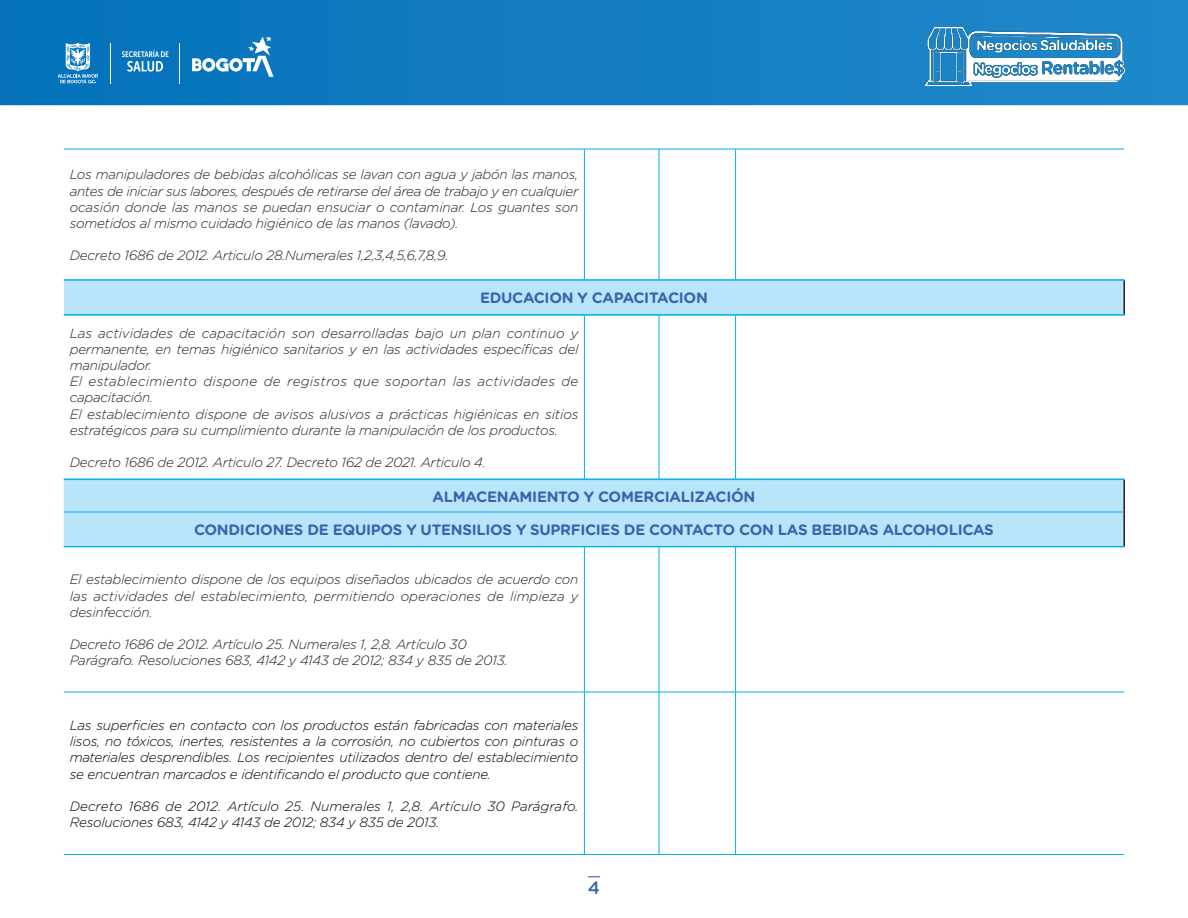
<style>
.page{position:relative;width:1188px;height:918px;background:#fff}
.page>*{position:absolute;margin:0;border:0;box-sizing:border-box;transform-origin:0 0}
.t1{font:500 18px "Gotham Rounded";color:#3765ad}
.Subtit-2{font:700 15px "Gotham Rounded";letter-spacing:-.02em;color:#3765ad}
.Texts{font:italic 300 13.5px/16.2px "Gotham Rounded";letter-spacing:-.02em;color:#231f20;text-align:justify}
.Texts-2{font:italic 300 13.5px/16.2px "Gotham Rounded";letter-spacing:-.02em;color:#000;text-align:justify}
.Texts-3{font:italic 300 13.5px/16.2px "Gotham Rounded";letter-spacing:.02em;color:#231f20}
</style>
<div class="page">
<svg style="left:0;top:0;width:1188px;height:105px;background:#117cc1"></svg>
<img style="left:925px;top:28px;width:199px;height:58px">
<svg style="left:588px;top:876px;width:12px;height:1px"></svg>
<svg style="left:58px;top:43px;width:40px;height:41px;background:#539ed0"></svg>
<svg style="left:192px;top:36px;width:82px;height:41px"></svg>
<hr style="left:179px;top:43px;width:1px;height:41px;background:#fff">
<hr style="left:110px;top:43px;width:1px;height:41px;background:#fff">
<svg style="left:122px;top:50px;width:47px;height:22px"></svg>
<hr style="left:64px;top:149px;width:520px;height:1px;background:#00aeef">
<hr style="left:584px;top:149px;width:75px;height:1px;background:#00aeef">
<hr style="left:584px;top:149px;width:1px;height:131px;background:#00aeef">
<hr style="left:659px;top:149px;width:77px;height:1px;background:#00aeef">
<hr style="left:659px;top:149px;width:1px;height:131px;background:#00aeef">
<hr style="left:736px;top:149px;width:388px;height:1px;background:#00aeef">
<hr style="left:735px;top:149px;width:1px;height:131px;background:#00aeef">
<div style="left:64px;top:280px;width:1060px;height:35px;background:#b9e5fa"></div>
<hr style="left:1123px;top:280px;width:2px;height:35px;background:#231f20">
<hr style="left:64px;top:280px;width:1061px;height:1px;background:#00aeef">
<hr style="left:64px;top:314px;width:1061px;height:1px;background:#00aeef">
<hr style="left:64px;top:315px;width:520px;height:1px;background:#00aeef">
<hr style="left:584px;top:315px;width:75px;height:1px;background:#00aeef">
<hr style="left:584px;top:315px;width:1px;height:164px;background:#00aeef">
<hr style="left:659px;top:315px;width:77px;height:1px;background:#00aeef">
<hr style="left:659px;top:315px;width:1px;height:164px;background:#00aeef">
<hr style="left:736px;top:315px;width:388px;height:1px;background:#00aeef">
<hr style="left:735px;top:315px;width:1px;height:164px;background:#00aeef">
<div style="left:64px;top:480px;width:1059px;height:66px;background:#b9e5fa"></div>
<hr style="left:1123px;top:480px;width:2px;height:32px;background:#231f20">
<hr style="left:1123px;top:512px;width:2px;height:34px;background:#231f20">
<hr style="left:64px;top:479px;width:1061px;height:1px;background:#00aeef">
<hr style="left:64px;top:512px;width:1059px;height:1px;background:#00aeef">
<hr style="left:64px;top:546px;width:1061px;height:1px;background:#00aeef">
<hr style="left:64px;top:547px;width:520px;height:1px;background:#00aeef">
<hr style="left:584px;top:547px;width:75px;height:1px;background:#00aeef">
<hr style="left:584px;top:547px;width:1px;height:145px;background:#00aeef">
<hr style="left:659px;top:547px;width:77px;height:1px;background:#00aeef">
<hr style="left:659px;top:547px;width:1px;height:145px;background:#00aeef">
<hr style="left:736px;top:547px;width:388px;height:1px;background:#00aeef">
<hr style="left:735px;top:547px;width:1px;height:145px;background:#00aeef">
<hr style="left:64px;top:692px;width:520px;height:1px;background:#00aeef">
<hr style="left:584px;top:692px;width:75px;height:1px;background:#00aeef">
<hr style="left:584px;top:692px;width:1px;height:162px;background:#00aeef">
<hr style="left:659px;top:692px;width:77px;height:1px;background:#00aeef">
<hr style="left:659px;top:692px;width:1px;height:162px;background:#00aeef">
<hr style="left:736px;top:692px;width:388px;height:1px;background:#00aeef">
<hr style="left:735px;top:692px;width:1px;height:162px;background:#00aeef">
<hr style="left:64px;top:854px;width:520px;height:1px;background:#00aeef">
<hr style="left:584px;top:854px;width:75px;height:1px;background:#00aeef">
<hr style="left:659px;top:854px;width:77px;height:1px;background:#00aeef">
<hr style="left:736px;top:854px;width:388px;height:1px;background:#00aeef">
<p class="Texts" style="left:70px;top:166px;width:510px">Los manipuladores de bebidas alcohólicas se lavan con agua y jabón las manos, antes de iniciar sus labores, después de retirarse del área de trabajo y en cualquier ocasión donde las manos se puedan ensuciar o contaminar. Los guantes son sometidos al mismo cuidado higiénico de las manos (lavado).</p>
<p class="Texts" style="left:70px;top:247px;width:380px">Decreto 1686 de 2012. Articulo 28.Numerales 1,2,3,4,5,6,7,8,9.</p>
<p class="Subtit-2" style="left:480px;top:287px;width:229px">EDUCACION Y CAPACITACION</p>
<p class="Texts" style="left:70px;top:324px;width:510px">Las actividades de capacitación son desarrolladas bajo un plan continuo y permanente, en temas higiénico sanitarios y en las actividades específicas del manipulador.</p>
<p class="Texts-3" style="left:70px;top:373px;width:510px">El establecimiento dispone de registros que soportan las actividades de capacitación.</p>
<p class="Texts" style="left:70px;top:405px;width:510px">El establecimiento dispone de avisos alusivos a prácticas higiénicas en sitios estratégicos para su cumplimiento durante la manipulación de los productos.</p>
<p class="Texts" style="left:70px;top:454px;width:418px">Decreto 1686 de 2012. Articulo 27. Decreto 162 de 2021. Articulo 4.</p>
<p class="Subtit-2" style="left:433px;top:485px;width:324px">ALMACENAMIENTO Y COMERCIALIZACIÓN</p>
<p class="Subtit-2" style="left:194px;top:519px;width:801px">CONDICIONES DE EQUIPOS Y UTENSILIOS Y SUPRFICIES DE CONTACTO CON LAS BEBIDAS ALCOHOLICAS</p>
<p class="Texts" style="left:70px;top:571px;width:510px">El establecimiento dispone de los equipos diseñados ubicados de acuerdo con las actividades del establecimiento, permitiendo operaciones de limpieza y desinfección.</p>
<p class="Texts" style="left:70px;top:636px;width:399px">Decreto 1686 de 2012. Artículo 25. Numerales 1, 2,8. Artículo 30</p>
<p class="Texts" style="left:70px;top:652px;width:439px">Parágrafo. Resoluciones 683, 4142 y 4143 de 2012; 834 y 835 de 2013.</p>
<p class="Texts-2" style="left:70px;top:717px;width:510px">Las superficies en contacto con los productos están fabricadas con materiales lisos, no tóxicos, inertes, resistentes a la corrosión, no cubiertos con pinturas o materiales desprendibles. Los recipientes utilizados dentro del establecimiento se encuentran marcados e identificando el producto que contiene.</p>
<p class="Texts-2" style="left:70px;top:798px;width:510px">Decreto 1686 de 2012. Artículo 25. Numerales 1, 2,8. Artículo 30 Parágrafo.<br>Resoluciones 683, 4142 y 4143 de 2012; 834 y 835 de 2013.</p>
<h1 class="t1" style="left:588px;top:875px;width:14px">4</h1>
</div>
